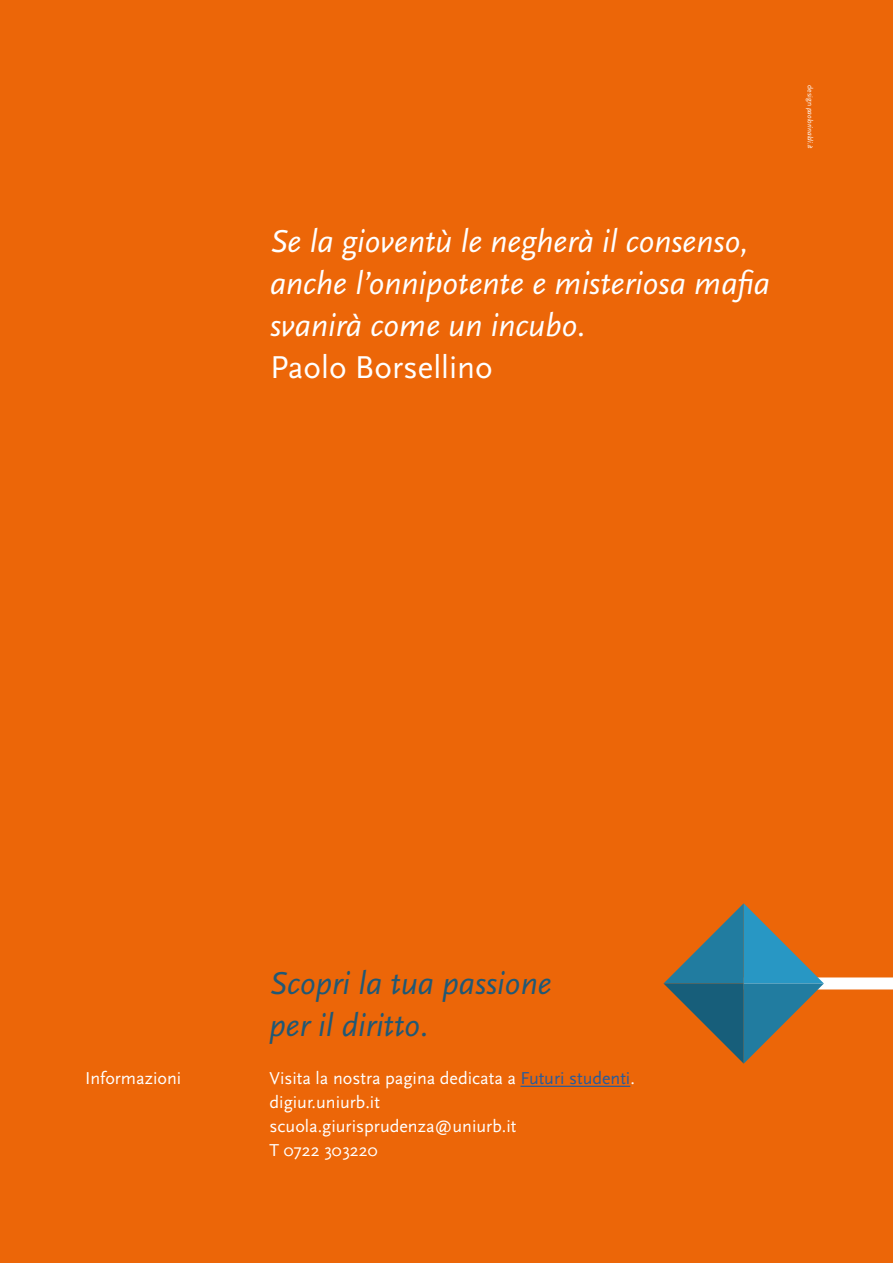
<style>
.page{position:relative;width:893px;height:1263px;background:#ec6608}
.page>*{position:absolute;margin:0;border:0;box-sizing:border-box;transform-origin:0 0}
.t1{font:italic 33px/42px "Scala Sans Pro";color:#fff}
.t2{font:italic 33px/42px "Scala Sans Pro";color:#205875}
.t3{font:33px "Scala Sans Pro";color:#fff}
.t4{font:18px/24px "Scala Sans Pro";color:#fff}
.t5{font:italic 7.5px "Scala Sans Pro";color:#fff}
.s1{font-style:normal}
.s2{color:#275b9b}
</style>
<div class="page">
<div style="left:744px;top:977px;width:149px;height:12px;background:#fff"></div>
<svg style="left:663px;top:903px;width:161px;height:161px"></svg>
<hr style="left:520px;top:1086px;width:110px;height:1px;background:#275b9b">
<h1 class="t1" style="left:270px;top:220px;width:502px">Se la gioventù le negherà il consenso, anche l’onnipotente e misteriosa mafia svanirà come un incubo.</h1>
<h1 class="t3" style="left:270px;top:348px;width:224px">Paolo Borsellino</h1>
<p class="t5" style="left:815px;top:85px;width:65px;rotate:90deg"><span class="s1">design</span> paolorinaldi.it</p>
<h1 class="t2" style="left:270px;top:963px;width:284px">Scopri la tua passione per il diritto.</h1>
<p class="t4" style="left:85px;top:1066px;width:98px">Informazioni</p>
<p class="t4" style="left:270px;top:1066px;width:367px">Visita la nostra pagina dedicata a <span class="s2">Futuri studenti</span>. digiur.uniurb.it<br>scuola.giurisprudenza@uniurb.it<br>T 0722 303220</p>
</div>
